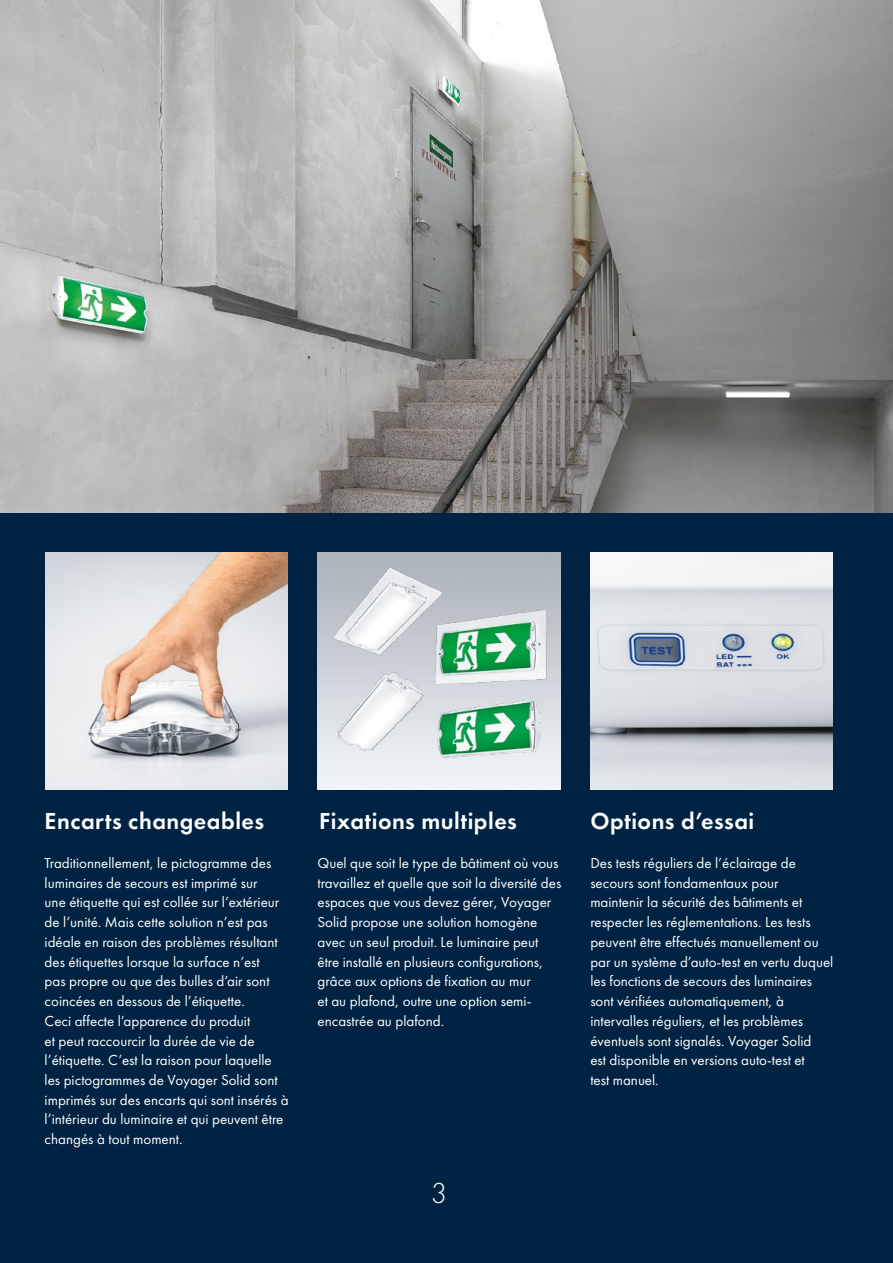
<style>
.page{position:relative;width:893px;height:1263px;background:#fff}
.page>*{position:absolute;margin:0;border:0;box-sizing:border-box;transform-origin:0 0}
.t1{font:30px "Futura PT Light";color:#fff}
.t2{font:24px "Futura PT Demi";letter-spacing:.02em;color:#fff}
.t3{font:15px/19.8px "Futura PT Book";color:#fff}
</style>
<div class="page">
<div style="left:0;top:493px;width:893px;height:770px;background:#002343"></div>
<img style="left:317px;top:552px;width:244px;height:237px">
<img style="left:0;top:0;width:893px;height:513px">
<img style="left:45px;top:552px;width:243px;height:237px">
<img style="left:590px;top:552px;width:243px;height:237px">
<img style="left:428px;top:606px;width:123px;height:85px">
<img style="left:329px;top:561px;width:119px;height:102px">
<img style="left:438px;top:695px;width:102px;height:69px">
<img style="left:334px;top:672px;width:91px;height:79px">
<h2 class="t2" style="left:45px;top:805px;width:221px">Encarts changeables</h2>
<h2 class="t2" style="left:319px;top:805px;width:199px">Fixations multiples</h2>
<h2 class="t2" style="left:590px;top:805px;width:165px">Options d’essai</h2>
<p class="t3" style="left:317px;top:853px;width:245px">Quel que soit le type de bâtiment où vous travaillez et quelle que soit la diversité des espaces que vous devez gérer, Voyager Solid propose une solution homogène avec un seul produit. Le luminaire peut être installé en plusieurs configurations, grâce aux options de fixation au mur<br>et au plafond, outre une option semi&shy;encastrée au plafond.</p>
<p class="t3" style="left:590px;top:853px;width:245px">Des tests réguliers de l’éclairage de secours sont fondamentaux pour maintenir la sécurité des bâtiments et respecter les réglementations. Les tests peuvent être effectués manuellement ou par un système d’auto-test en vertu duquel les fonctions de secours des luminaires sont vérifiées automatiquement, à intervalles réguliers, et les problèmes éventuels sont signalés. Voyager Solid<br>est disponible en versions auto-test et<br>test manuel.</p>
<p class="t3" style="left:45px;top:853px;width:245px">Traditionnellement, le pictogramme des luminaires de secours est imprimé sur<br>une étiquette qui est collée sur l’extérieur de l’unité. Mais cette solution n’est pas idéale en raison des problèmes résultant des étiquettes lorsque la surface n’est<br>pas propre ou que des bulles d’air sont coincées en dessous de l’étiquette.<br>Ceci affecte l’apparence du produit<br>et peut raccourcir la durée de vie de l’étiquette. C’est la raison pour laquelle les pictogrammes de Voyager Solid sont imprimés sur des encarts qui sont insérés à l’intérieur du luminaire et qui peuvent être changés à tout moment.</p>
<h1 class="t1" style="left:431px;top:1176px;width:18px">3</h1>
</div>
